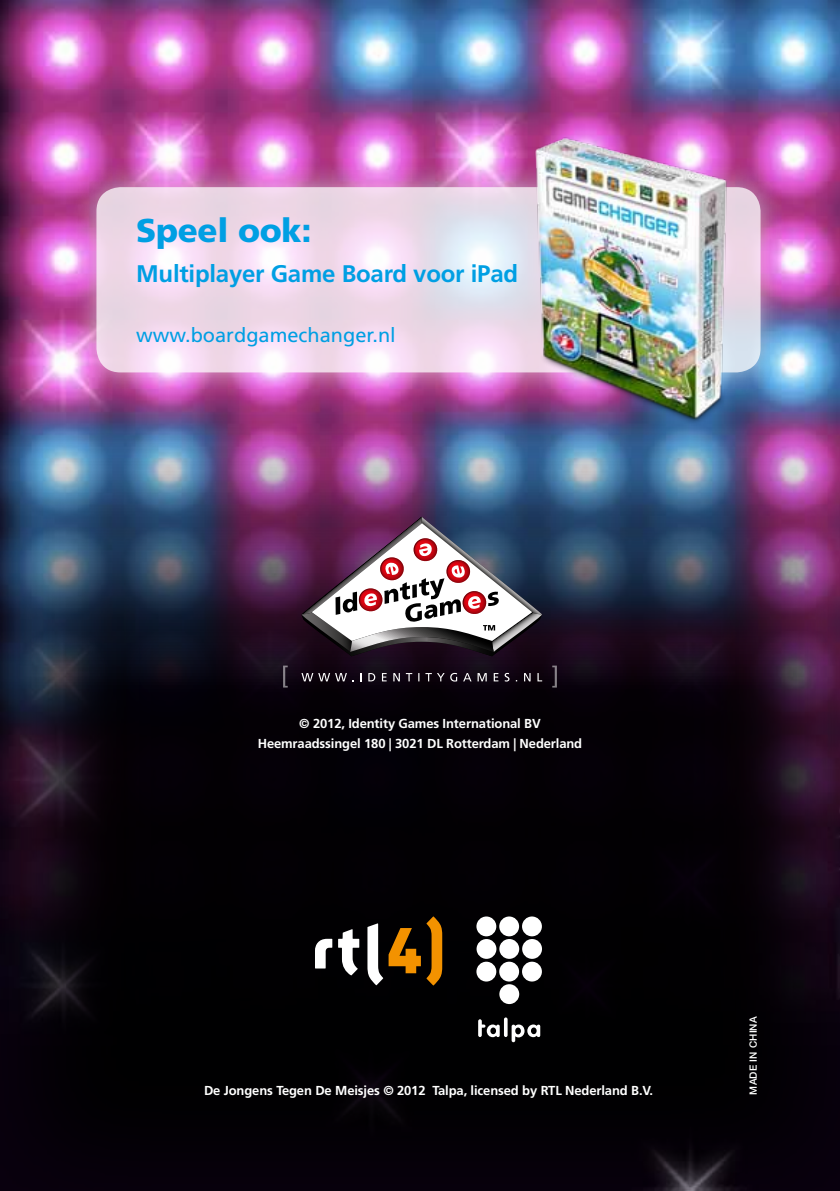
<style>
.page{position:relative;width:840px;height:1191px;background:#fff}
.page>*{position:absolute;margin:0;border:0;box-sizing:border-box;transform-origin:0 0}
.t1{font:900 33px "Frutiger LT Std";letter-spacing:-.01em;color:#009fe3}
.t2{font:700 24px "Frutiger LT Std";letter-spacing:-.01em;color:#009fe3}
.t3{font:20px "Frutiger LT Std";color:#009fe3}
.t4{font:700 13px/20px "Frutiger LT Std";letter-spacing:-.01em;color:#fff;text-align:center}
.t5{font:500 10px "Helvetica Neue LT Std";letter-spacing:.02em;color:#fff}
</style>
<div class="page">
<img style="left:0;top:0;width:839px;height:414px">
<img style="left:0;top:414px;width:839px;height:777px">
<svg style="left:301px;top:673px;width:52px;height:8px"></svg>
<svg style="left:368px;top:673px;width:7px;height:8px"></svg>
<svg style="left:382px;top:673px;width:4px;height:8px"></svg>
<svg style="left:393px;top:673px;width:6px;height:8px"></svg>
<svg style="left:405px;top:673px;width:7px;height:8px"></svg>
<svg style="left:425px;top:673px;width:19px;height:8px"></svg>
<svg style="left:450px;top:673px;width:7px;height:8px"></svg>
<svg style="left:463px;top:673px;width:8px;height:8px"></svg>
<svg style="left:477px;top:673px;width:9px;height:8px"></svg>
<svg style="left:493px;top:673px;width:5px;height:8px"></svg>
<svg style="left:504px;top:673px;width:5px;height:8px"></svg>
<svg style="left:523px;top:673px;width:7px;height:8px"></svg>
<svg style="left:537px;top:673px;width:5px;height:8px"></svg>
<svg style="left:283px;top:665px;width:4px;height:22px"></svg>
<svg style="left:552px;top:665px;width:4px;height:22px"></svg>
<svg style="left:301px;top:516px;width:241px;height:140px"></svg>
<svg style="left:315px;top:938px;width:17px;height:30px"></svg>
<svg style="left:338px;top:929px;width:21px;height:46px"></svg>
<svg style="left:426px;top:916px;width:16px;height:69px"></svg>
<svg style="left:367px;top:923px;width:53px;height:62px"></svg>
<div style="left:499px;top:984px;width:20px;height:20px;background:#fff;border-radius:50%"></div>
<div style="left:521px;top:961px;width:20px;height:20px;background:#fff;border-radius:50%"></div>
<div style="left:499px;top:961px;width:20px;height:20px;background:#fff;border-radius:50%"></div>
<div style="left:476px;top:961px;width:20px;height:20px;background:#fff;border-radius:50%"></div>
<div style="left:522px;top:939px;width:19px;height:20px;background:#fff;border-radius:50%"></div>
<div style="left:499px;top:939px;width:20px;height:20px;background:#fff;border-radius:50%"></div>
<div style="left:476px;top:939px;width:20px;height:20px;background:#fff;border-radius:50%"></div>
<div style="left:521px;top:916px;width:20px;height:20px;background:#fff;border-radius:50%"></div>
<div style="left:499px;top:916px;width:20px;height:20px;background:#fff;border-radius:50%"></div>
<div style="left:476px;top:916px;width:20px;height:20px;background:#fff;border-radius:50%"></div>
<svg style="left:478px;top:1019px;width:21px;height:18px"></svg>
<svg style="left:503px;top:1017px;width:4px;height:20px"></svg>
<svg style="left:511px;top:1024px;width:29px;height:18px"></svg>
<div style="left:70px;top:160px;width:716px;height:239px;background:#fff;opacity:.75"></div>
<svg style="left:96px;top:187px;width:664px;height:185px;background:#eedcec"></svg>
<img style="left:516px;top:122px;width:227px;height:316px">
<h1 class="t1" style="left:136px;top:210px;width:177px">Speel ook:</h1>
<h2 class="t2" style="left:136px;top:259px;width:383px">Multiplayer Game Board voor iPad</h2>
<h3 class="t3" style="left:136px;top:323px;width:261px">www.boardgamechanger.nl</h3>
<p class="t4" style="left:257px;top:714px;width:326px">© 2012, Identity Games International BV<br>Heemraadssingel 180 | 3021 DL Rotterdam | Nederland</p>
<p class="t4" style="left:204px;top:1080px;width:450px">De Jongens Tegen De Meisjes © 2012 Talpa, licensed by RTL Nederland B.V.</p>
<p class="t5" style="left:746px;top:1094px;width:80px;rotate:-90deg">MADE IN CHINA</p>
</div>
